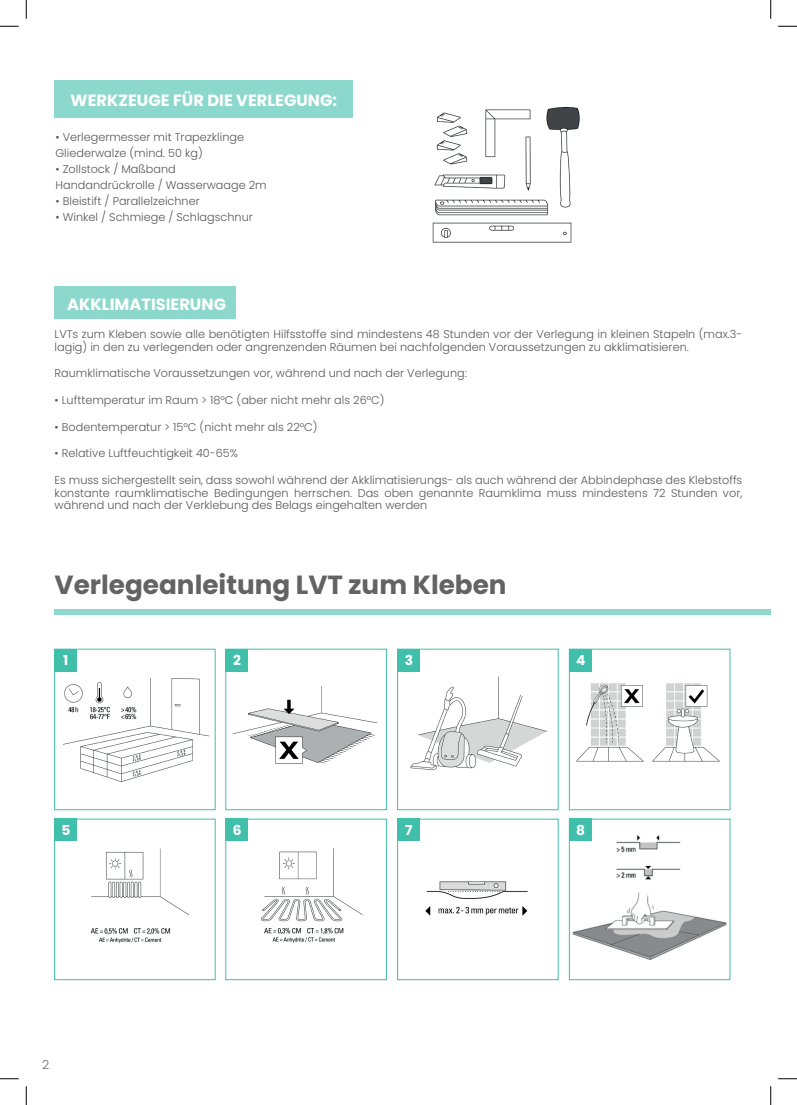
<style>
.page{position:relative;width:797px;height:1105px;background:#fff}
.page>*{position:absolute;margin:0;border:0;box-sizing:border-box;transform-origin:0 0}
.t1{font:700 26.25px "Poppins";color:#636366}
.t2{font:700 16.25px "Poppins";color:#fff}
.t3{font:700 13.75px "Poppins";color:#fff}
.t4{font:300 12.5px "Poppins";color:#6c6b6d}
.t5{font:300 11.25px/12.5px "Poppins";color:#57585a}
</style>
<div class="page">
<div style="left:55px;top:287px;width:181px;height:32px;background:#8cd8cc"></div>
<div style="left:55px;top:609px;width:715px;height:5px;background:#8cd8cc"></div>
<img style="left:432px;top:107px;width:148px;height:136px">
<div style="left:55px;top:80px;width:298px;height:38px;background:#8cd8cc"></div>
<img style="left:56px;top:671px;width:153px;height:111px">
<div style="left:54px;top:649px;width:161px;height:161px;border:1px solid #40bfab"></div>
<img style="left:227px;top:671px;width:151px;height:93px">
<div style="left:225px;top:649px;width:161px;height:161px;border:1px solid #40bfab"></div>
<img style="left:399px;top:671px;width:149px;height:100px">
<div style="left:397px;top:649px;width:161px;height:161px;border:1px solid #40bfab"></div>
<img style="left:571px;top:651px;width:149px;height:111px">
<div style="left:569px;top:649px;width:161px;height:161px;border:1px solid #40bfab"></div>
<div style="left:55px;top:649px;width:22px;height:22px;background:#40bfab"></div>
<div style="left:226px;top:649px;width:22px;height:22px;background:#40bfab"></div>
<div style="left:397px;top:649px;width:23px;height:22px;background:#40bfab"></div>
<div style="left:569px;top:649px;width:22px;height:22px;background:#40bfab"></div>
<img style="left:90px;top:848px;width:100px;height:95px">
<div style="left:54px;top:819px;width:161px;height:161px;border:1px solid #40bfab"></div>
<div style="left:55px;top:819px;width:22px;height:22px;background:#40bfab"></div>
<img style="left:261px;top:848px;width:102px;height:95px">
<div style="left:225px;top:819px;width:161px;height:161px;border:1px solid #40bfab"></div>
<div style="left:226px;top:819px;width:22px;height:22px;background:#40bfab"></div>
<img style="left:572px;top:821px;width:155px;height:139px">
<div style="left:569px;top:819px;width:161px;height:161px;border:1px solid #40bfab"></div>
<div style="left:569px;top:819px;width:22px;height:22px;background:#40bfab"></div>
<img style="left:425px;top:881px;width:103px;height:35px">
<div style="left:397px;top:819px;width:161px;height:161px;border:1px solid #40bfab"></div>
<div style="left:397px;top:819px;width:23px;height:22px;background:#40bfab"></div>
<svg style="left:0;top:25px;width:19px;height:2px"></svg>
<svg style="left:778px;top:25px;width:19px;height:2px"></svg>
<svg style="left:0;top:1078px;width:19px;height:1px"></svg>
<svg style="left:778px;top:1078px;width:19px;height:1px"></svg>
<svg style="left:25px;top:0;width:2px;height:19px"></svg>
<svg style="left:25px;top:1086px;width:2px;height:19px"></svg>
<svg style="left:770px;top:0;width:1px;height:19px"></svg>
<svg style="left:770px;top:1086px;width:1px;height:19px"></svg>
<h2 class="t2" style="left:71px;top:91px;width:268px">WERKZEUGE FÜR DIE VERLEGUNG:</h2>
<p class="t5" style="left:55px;top:129px;width:190px;line-height:16px">• Verlegermesser mit Trapezklinge<br>Gliederwalze (mind. 50 kg)</p>
<p class="t5" style="left:55px;top:161px;width:213px;line-height:16px">• Zollstock / Maßband<br>Handandrückrolle / Wasserwaage 2m</p>
<p class="t5" style="left:55px;top:195px;width:146px">• Bleistift / Parallelzeichner</p>
<p class="t5" style="left:55px;top:211px;width:199px">• Winkel / Schmiege / Schlagschnur</p>
<h2 class="t2" style="left:67px;top:295px;width:160px">AKKLIMATISIERUNG</h2>
<p class="t5" style="left:55px;top:328px;width:689px">LVTs zum Kleben sowie alle benötigten Hilfsstoffe sind mindestens 48 Stunden vor der Verlegung in kleinen Stapeln (max.3- lagig) in den zu verlegenden oder angrenzenden Räumen bei nachfolgenden Voraussetzungen zu akklimatisieren.</p>
<p class="t5" style="left:55px;top:367px;width:414px">Raumklimatische Voraussetzungen vor, während und nach der Verlegung:</p>
<p class="t5" style="left:55px;top:394px;width:331px">• Lufttemperatur im Raum &gt; 18°C (aber nicht mehr als 26°C)</p>
<p class="t5" style="left:55px;top:421px;width:264px">• Bodentemperatur &gt; 15°C (nicht mehr als 22°C)</p>
<p class="t5" style="left:55px;top:447px;width:185px">• Relative Luftfeuchtigkeit 40-65%</p>
<p class="t5" style="left:55px;top:474px;width:689px;text-align:justify">Es muss sichergestellt sein, dass sowohl während der Akklimatisierungs- als auch während der Abbindephase des Klebstoffs konstante raumklimatische Bedingungen herrschen. Das oben genannte Raumklima muss mindestens 72 Stunden vor, während und nach der Verklebung des Belags eingehalten werden</p>
<h1 class="t1" style="left:55px;top:569px;width:453px">Verlegeanleitung LVT zum Kleben</h1>
<p class="t3" style="left:63px;top:652px;width:7px">1</p>
<p class="t3" style="left:61px;top:822px;width:10px">5</p>
<p class="t4" style="left:42px;top:1057px;width:9px">2</p>
<p class="t3" style="left:233px;top:652px;width:9px">2</p>
<p class="t3" style="left:233px;top:822px;width:10px">6</p>
<p class="t3" style="left:405px;top:652px;width:10px">3</p>
<p class="t3" style="left:576px;top:652px;width:11px">4</p>
<p class="t3" style="left:405px;top:822px;width:9px">7</p>
<p class="t3" style="left:576px;top:822px;width:10px">8</p>
</div>
